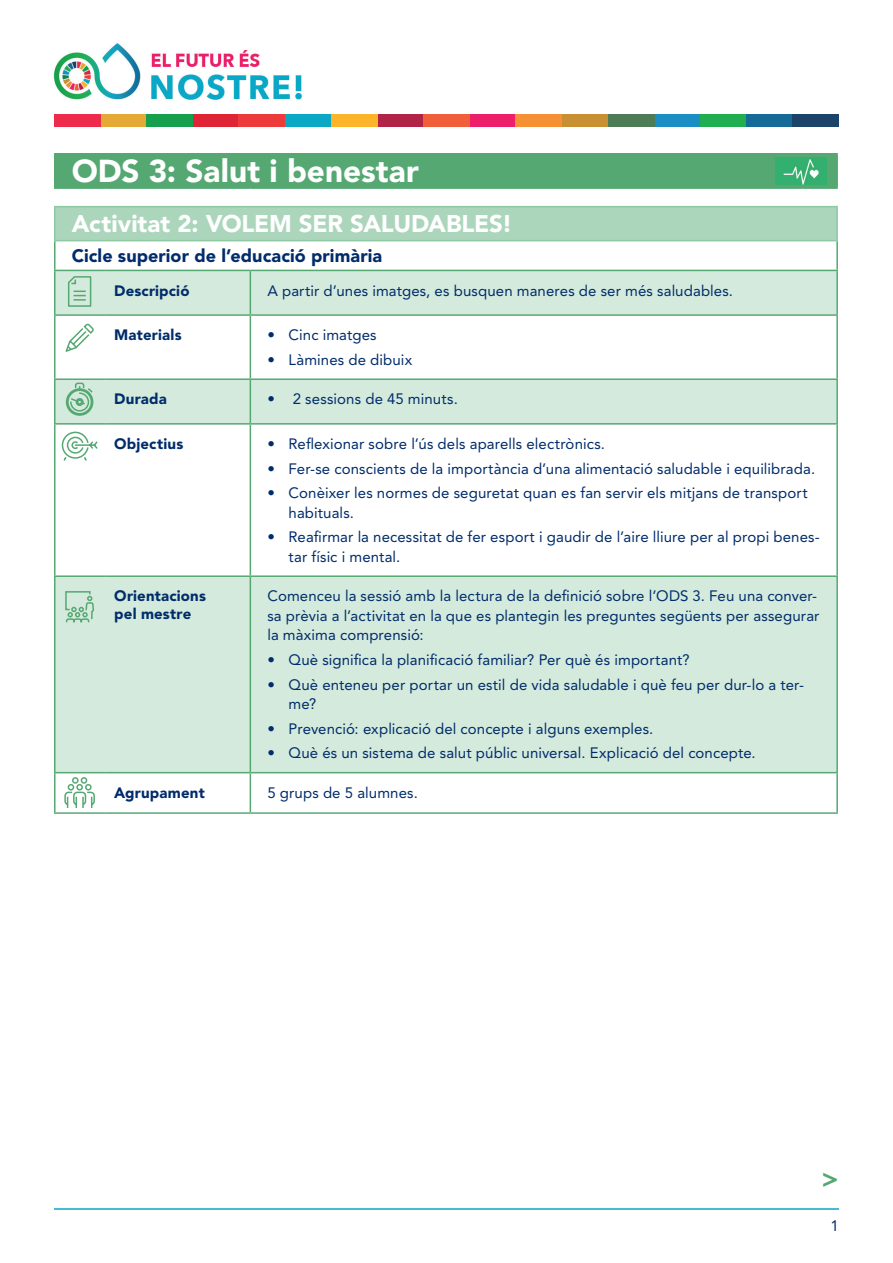
<style>
.page{position:relative;width:893px;height:1263px;background:#fff}
.page>*{position:absolute;margin:0;border:0;box-sizing:border-box;transform-origin:0 0}
.t1{font:900 31.5px "Avenir LT Std";letter-spacing:.005em;color:#fff}
.t2{font:800 27px "Avenir LT Std";color:#56a873}
.t3{font:900 24px "Avenir LT Std";letter-spacing:-.005em;color:#fff}
.t4{font:900 18px "Avenir LT Std";letter-spacing:.005em;color:#002c6b}
.t5{font:15px/19.5px "Avenir LT Std";letter-spacing:.005em;color:#002c6b}
.t6{font:900 15px/18px "Avenir LT Std";letter-spacing:.01em;color:#002c6b}
</style>
<div class="page">
<div style="left:377px;top:114px;width:46px;height:13px;background:#b22348"></div>
<div style="left:193px;top:114px;width:46px;height:13px;background:#df2435"></div>
<div style="left:562px;top:114px;width:46px;height:13px;background:#c89032"></div>
<div style="left:100px;top:114px;width:46px;height:13px;background:#e5aa35"></div>
<div style="left:470px;top:114px;width:46px;height:13px;background:#ed1f6a"></div>
<div style="left:285px;top:114px;width:46px;height:13px;background:#0ba8c6"></div>
<div style="left:654px;top:114px;width:46px;height:13px;background:#1b8ec4"></div>
<div style="left:54px;top:114px;width:46px;height:13px;background:#ed2c4c"></div>
<div style="left:423px;top:114px;width:47px;height:13px;background:#f15f3a"></div>
<div style="left:239px;top:114px;width:46px;height:13px;background:#ed3b3c"></div>
<div style="left:608px;top:114px;width:46px;height:13px;background:#4d7c56"></div>
<div style="left:146px;top:114px;width:47px;height:13px;background:#16a04d"></div>
<div style="left:516px;top:114px;width:46px;height:13px;background:#f59035"></div>
<div style="left:331px;top:114px;width:46px;height:13px;background:#fcb42a"></div>
<div style="left:700px;top:114px;width:47px;height:13px;background:#20ae50"></div>
<div style="left:747px;top:114px;width:46px;height:13px;background:#166a97"></div>
<div style="left:793px;top:114px;width:46px;height:13px;background:#1b4468"></div>
<img style="left:53px;top:43px;width:249px;height:57px">
<hr style="left:54px;top:1208px;width:785px;height:2px;background:#09a7c7">
<div style="left:55px;top:154px;width:782px;height:34px;background:#56a873"></div>
<div style="left:55px;top:207px;width:782px;height:34px;background:#acd6bc"></div>
<svg style="left:56px;top:271px;width:780px;height:501px;fill:#d4eadc"></svg>
<hr style="left:54px;top:153px;width:52px;height:2px;background:#56a873">
<hr style="left:54px;top:155px;width:2px;height:32px;background:#56a873">
<hr style="left:106px;top:153px;width:144px;height:2px;background:#56a873">
<hr style="left:250px;top:153px;width:588px;height:2px;background:#56a873">
<hr style="left:836px;top:155px;width:2px;height:32px;background:#56a873">
<hr style="left:54px;top:187px;width:52px;height:2px;background:#56a873">
<hr style="left:106px;top:187px;width:144px;height:2px;background:#56a873">
<hr style="left:250px;top:187px;width:588px;height:2px;background:#56a873">
<hr style="left:54px;top:206px;width:52px;height:1px;background:#8ec8a5">
<hr style="left:54px;top:207px;width:2px;height:33px;background:#8ec8a5">
<hr style="left:106px;top:206px;width:144px;height:1px;background:#8ec8a5">
<hr style="left:250px;top:206px;width:588px;height:1px;background:#8ec8a5">
<hr style="left:836px;top:207px;width:2px;height:33px;background:#8ec8a5">
<hr style="left:54px;top:240px;width:52px;height:1px;background:#8ec8a5">
<hr style="left:106px;top:240px;width:144px;height:1px;background:#8ec8a5">
<hr style="left:250px;top:240px;width:588px;height:1px;background:#8ec8a5">
<hr style="left:54px;top:575px;width:52px;height:2px;background:#56a873">
<hr style="left:54px;top:577px;width:2px;height:195px;background:#56a873">
<hr style="left:106px;top:575px;width:144px;height:2px;background:#56a873">
<hr style="left:250px;top:575px;width:588px;height:2px;background:#56a873">
<hr style="left:836px;top:577px;width:2px;height:195px;background:#56a873">
<hr style="left:54px;top:772px;width:52px;height:1px;background:#56a873">
<hr style="left:106px;top:772px;width:144px;height:1px;background:#56a873">
<hr style="left:250px;top:772px;width:588px;height:1px;background:#56a873">
<hr style="left:54px;top:378px;width:52px;height:2px;background:#56a873">
<hr style="left:54px;top:380px;width:2px;height:43px;background:#56a873">
<hr style="left:106px;top:378px;width:144px;height:2px;background:#56a873">
<hr style="left:250px;top:378px;width:588px;height:2px;background:#56a873">
<hr style="left:836px;top:380px;width:2px;height:43px;background:#56a873">
<hr style="left:54px;top:423px;width:52px;height:2px;background:#56a873">
<hr style="left:106px;top:423px;width:144px;height:2px;background:#56a873">
<hr style="left:250px;top:423px;width:588px;height:2px;background:#56a873">
<hr style="left:54px;top:270px;width:52px;height:1px;background:#56a873">
<hr style="left:54px;top:271px;width:2px;height:43px;background:#56a873">
<hr style="left:106px;top:270px;width:144px;height:1px;background:#56a873">
<hr style="left:250px;top:270px;width:588px;height:1px;background:#56a873">
<hr style="left:836px;top:271px;width:2px;height:43px;background:#56a873">
<hr style="left:54px;top:314px;width:52px;height:2px;background:#56a873">
<hr style="left:106px;top:314px;width:144px;height:2px;background:#56a873">
<hr style="left:250px;top:314px;width:588px;height:2px;background:#56a873">
<hr style="left:54px;top:812px;width:52px;height:2px;background:#56a873">
<hr style="left:106px;top:812px;width:144px;height:2px;background:#56a873">
<hr style="left:250px;top:812px;width:588px;height:2px;background:#56a873">
<hr style="left:250px;top:271px;width:1px;height:43px;background:#56a873">
<hr style="left:250px;top:316px;width:1px;height:62px;background:#56a873">
<hr style="left:250px;top:380px;width:1px;height:43px;background:#56a873">
<hr style="left:250px;top:425px;width:1px;height:150px;background:#56a873">
<hr style="left:250px;top:577px;width:1px;height:195px;background:#56a873">
<hr style="left:250px;top:773px;width:1px;height:39px;background:#56a873">
<hr style="left:54px;top:316px;width:2px;height:62px;background:#56a873">
<hr style="left:836px;top:316px;width:2px;height:62px;background:#56a873">
<hr style="left:54px;top:773px;width:2px;height:39px;background:#56a873">
<hr style="left:836px;top:773px;width:2px;height:39px;background:#56a873">
<hr style="left:54px;top:425px;width:2px;height:150px;background:#56a873">
<hr style="left:836px;top:425px;width:2px;height:150px;background:#56a873">
<hr style="left:54px;top:241px;width:2px;height:29px;background:#56a873">
<hr style="left:836px;top:241px;width:2px;height:29px;background:#56a873">
<svg style="left:61px;top:431px;width:38px;height:31px"></svg>
<svg style="left:64px;top:569px;width:31px;height:76px;background:#c6e2d0"></svg>
<svg style="left:64px;top:777px;width:31px;height:31px"></svg>
<svg style="left:64px;top:322px;width:31px;height:32px"></svg>
<svg style="left:67px;top:275px;width:25px;height:33px"></svg>
<svg style="left:65px;top:382px;width:29px;height:35px"></svg>
<div style="left:773px;top:157px;width:59px;height:28px;background:linear-gradient(to bottom,#56a873,#56a873)"></div>
<img style="left:775px;top:157px;width:51px;height:28px">
<h1 class="t1" style="left:72px;top:152px;width:349px">ODS 3: Salut i benestar</h1>
<h3 class="t3" style="left:72px;top:209px;width:442px">Activitat 2: VOLEM SER SALUDABLES!</h3>
<p class="t4" style="left:72px;top:245px;width:312px">Cicle superior de l’educació primària</p>
<p class="t6" style="left:114px;top:281px;width:77px">Descripció</p>
<p class="t5" style="left:267px;top:281px;width:467px">A partir d’unes imatges, es busquen maneres de ser més saludables.</p>
<p class="t6" style="left:114px;top:326px;width:69px">Materials</p>
<p class="t5" style="left:267px;top:325px;width:111px">• Cinc imatges</p>
<p class="t5" style="left:267px;top:350px;width:146px">• Làmines de dibuix</p>
<p class="t6" style="left:114px;top:390px;width:54px">Durada</p>
<p class="t5" style="left:267px;top:389px;width:192px">• 2 sessions de 45 minuts.</p>
<p class="t6" style="left:114px;top:435px;width:71px">Objectius</p>
<p class="t5" style="left:267px;top:434px;width:339px">• Reflexionar sobre l’ús dels aparells electrònics.</p>
<p class="t5" style="left:267px;top:459px;width:549px">• Fer-se conscients de la importància d’una alimentació saludable i equilibrada.</p>
<p class="t5" style="left:289px;top:483px;width:521px;text-indent:-21px">• Conèixer les normes de seguretat quan es fan servir els mitjans de transport habituals.</p>
<p class="t5" style="left:289px;top:527px;width:533px;text-indent:-21px">• Reafirmar la necessitat de fer esport i gaudir de l’aire lliure per al propi benes&shy;tar físic i mental.</p>
<p class="t6" style="left:114px;top:587px;width:93px">Orientacions pel mestre</p>
<p class="t5" style="left:267px;top:586px;width:554px">Comenceu la sessió amb la lectura de la definició sobre l’ODS 3. Feu una conver&shy;sa prèvia a l’activitat en la que es plantegin les preguntes següents per assegurar la màxima comprensió:</p>
<p class="t5" style="left:267px;top:650px;width:424px">• Què significa la planificació familiar? Per què és important?</p>
<p class="t5" style="left:289px;top:675px;width:517px;text-indent:-21px">• Què enteneu per portar un estil de vida saludable i què feu per dur-lo a ter&shy;me?</p>
<p class="t5" style="left:267px;top:719px;width:388px">• Prevenció: explicació del concepte i alguns exemples.</p>
<p class="t5" style="left:267px;top:743px;width:490px">• Què és un sistema de salut públic universal. Explicació del concepte.</p>
<p class="t6" style="left:114px;top:783px;width:92px">Agrupament</p>
<p class="t5" style="left:267px;top:783px;width:152px">5 grups de 5 alumnes.</p>
<h2 class="t2" style="left:821px;top:1162px;width:19px">&gt;</h2>
<p class="t5" style="left:831px;top:1216px;width:10px">1</p>
</div>
